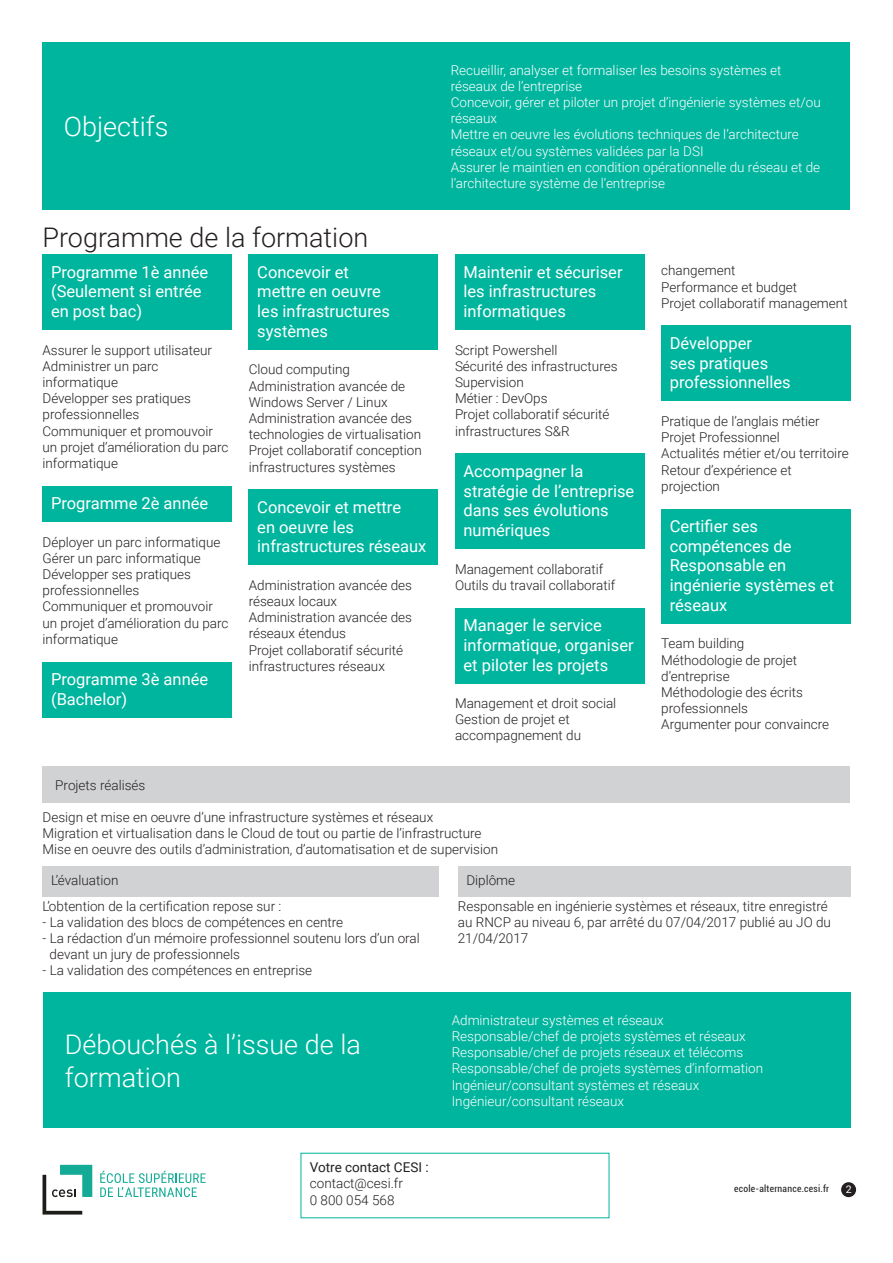
<style>
.page{position:relative;width:893px;height:1263px;background:#fff}
.page>*{position:absolute;margin:0;border:0;box-sizing:border-box;transform-origin:0 0}
.t1{font:300 27px/32.4px "Roboto";color:#fff}
.t2{font:300 27px "Roboto";color:#231f20}
.t3{font:16.5px/19.8px "Roboto";color:#fff}
.t4{font:300 13.5px/16.2px "Roboto";color:#231f20}
.t5{font:300 13.5px/16.2px "Roboto";color:#fff}
.t6{font:13.5px "Roboto";color:#231f20}
.t7{font:10.5px "Roboto";color:#fff}
.t8{font:condensed 9.6px "Roboto";letter-spacing:.025em;color:#231f20}
</style>
<div class="page">
<div style="left:841px;top:1182px;width:15px;height:15px;background:#231f20;border-radius:50%"></div>
<svg style="left:43px;top:1165px;width:49px;height:49px"></svg>
<svg style="left:100px;top:1171px;width:106px;height:26px"></svg>
<div style="left:43px;top:255px;width:189px;height:75px;background:#00b59e"></div>
<div style="left:43px;top:486px;width:189px;height:36px;background:#00b59e"></div>
<div style="left:43px;top:662px;width:189px;height:55px;background:#00b59e"></div>
<div style="left:249px;top:255px;width:189px;height:95px;background:#00b59e"></div>
<div style="left:249px;top:490px;width:189px;height:75px;background:#00b59e"></div>
<div style="left:455px;top:255px;width:189px;height:75px;background:#00b59e"></div>
<div style="left:455px;top:454px;width:189px;height:95px;background:#00b59e"></div>
<div style="left:455px;top:608px;width:189px;height:75px;background:#00b59e"></div>
<div style="left:661px;top:326px;width:189px;height:75px;background:#00b59e"></div>
<div style="left:661px;top:509px;width:189px;height:115px;background:#00b59e"></div>
<div style="left:43px;top:766px;width:807px;height:37px;background:#d1d2d4"></div>
<div style="left:43px;top:866px;width:396px;height:31px;background:#d1d2d4"></div>
<div style="left:458px;top:866px;width:392px;height:31px;background:#d1d2d4"></div>
<div style="left:43px;top:43px;width:807px;height:167px;background:#00b59e"></div>
<div style="left:43px;top:992px;width:808px;height:136px;background:#00b59e"></div>
<h1 class="t1" style="left:64px;top:110px;width:106px">Objectifs</h1>
<h1 class="t2" style="left:43px;top:226px;width:327px">Programme de la formation</h1>
<p class="t3" style="left:51px;top:261px;width:159px">Programme 1è année (Seulement si entrée en post bac)</p>
<p class="t4" style="left:43px;top:343px;width:188px">Assurer le support utilisateur<br>Administrer un parc informatique<br>Développer ses pratiques professionnelles<br>Communiquer et promouvoir un projet d’amélioration du parc informatique</p>
<p class="t3" style="left:51px;top:493px;width:159px">Programme 2è année</p>
<p class="t4" style="left:43px;top:535px;width:188px">Déployer un parc informatique<br>Gérer un parc informatique<br>Développer ses pratiques professionnelles<br>Communiquer et promouvoir un projet d’amélioration du parc informatique</p>
<p class="t3" style="left:51px;top:668px;width:159px">Programme 3è année (Bachelor)</p>
<p class="t3" style="left:257px;top:263px;width:134px">Concevoir et mettre en oeuvre les infrastructures systèmes</p>
<p class="t4" style="left:249px;top:363px;width:175px">Cloud computing<br>Administration avancée de<br>Windows Server / Linux<br>Administration avancée des technologies de virtualisation<br>Projet collaboratif conception infrastructures systèmes</p>
<p class="t3" style="left:257px;top:498px;width:171px">Concevoir et mettre<br>en oeuvre les infrastructures réseaux</p>
<p class="t4" style="left:249px;top:578px;width:165px">Administration avancée des réseaux locaux<br>Administration avancée des réseaux étendus<br>Projet collaboratif sécurité infrastructures réseaux</p>
<p class="t5" style="left:451px;top:63px;width:372px">Recueillir, analyser et formaliser les besoins systèmes et réseaux de l’entreprise<br>Concevoir, gérer et piloter un projet d’ingénierie systèmes et/ou réseaux<br>Mettre en oeuvre les évolutions techniques de l’architecture réseaux et/ou systèmes validées par la DSI<br>Assurer le maintien en condition opérationnelle du réseau et de l’architecture système de l’entreprise</p>
<p class="t3" style="left:463px;top:263px;width:161px">Maintenir et sécuriser les infrastructures informatiques</p>
<p class="t4" style="left:455px;top:343px;width:164px">Script Powershell<br>Sécurité des infrastructures<br>Supervision<br>Métier : DevOps<br>Projet collaboratif sécurité infrastructures S&amp;R</p>
<p class="t3" style="left:463px;top:462px;width:172px">Accompagner la stratégie de l’entreprise dans ses évolutions numériques</p>
<p class="t4" style="left:455px;top:562px;width:162px">Management collaboratif<br>Outils du travail collaboratif</p>
<p class="t3" style="left:463px;top:616px;width:172px">Manager le service informatique, organiser et piloter les projets</p>
<p class="t4" style="left:455px;top:696px;width:163px">Management et droit social<br>Gestion de projet et accompagnement du</p>
<p class="t4" style="left:661px;top:263px;width:188px">changement<br>Performance et budget<br>Projet collaboratif management</p>
<p class="t3" style="left:670px;top:334px;width:123px">Développer<br>ses pratiques professionnelles</p>
<p class="t4" style="left:661px;top:414px;width:189px">Pratique de l’anglais métier<br>Projet Professionnel<br>Actualités métier et/ou territoire<br>Retour d’expérience et projection</p>
<p class="t3" style="left:670px;top:515px;width:166px">Certifier ses compétences de<br>Responsable en ingénierie systèmes et réseaux</p>
<p class="t4" style="left:661px;top:636px;width:169px">Team building<br>Méthodologie de projet d’entreprise<br>Méthodologie des écrits professionnels<br>Argumenter pour convaincre</p>
<p class="t4" style="left:55px;top:778px;width:92px">Projets réalisés</p>
<p class="t4" style="left:43px;top:810px;width:457px">Design et mise en oeuvre d’une infrastructure systèmes et réseaux<br>Migration et virtualisation dans le Cloud de tout ou partie de l’infrastructure<br>Mise en oeuvre des outils d’administration, d’automatisation et de supervision</p>
<p class="t4" style="left:51px;top:873px;width:69px">L’évaluation</p>
<p class="t4" style="left:466px;top:873px;width:50px">Diplôme</p>
<p class="t4" style="left:43px;top:897px;width:240px">L’obtention de la certification repose sur :</p>
<p class="t4" style="left:43px;top:913px;width:302px">- La validation des blocs de compétences en centre</p>
<p class="t4" style="left:50px;top:930px;width:372px;text-indent:-7px">- La rédaction d’un mémoire professionnel soutenu lors d’un oral devant un jury de professionnels</p>
<p class="t4" style="left:43px;top:962px;width:271px">- La validation des compétences en entreprise</p>
<p class="t4" style="left:458px;top:899px;width:375px">Responsable en ingénierie systèmes et réseaux, titre enregistré au RNCP au niveau 6, par arrêté du 07/04/2017 publié au JO du<br>21/04/2017</p>
<h1 class="t1" style="left:65px;top:1030px;width:298px">Débouchés à l’issue de la formation</h1>
<p class="t5" style="left:452px;top:1013px;width:313px">Administrateur systèmes et réseaux Responsable/chef de projets systèmes et réseaux Responsable/chef de projets réseaux et télécoms Responsable/chef de projets systèmes d’information Ingénieur/consultant systèmes et réseaux Ingénieur/consultant réseaux</p>
<p class="t6" style="left:310px;top:1161px;width:120px">Votre contact CESI :</p>
<p class="t4" style="left:310px;top:1176px;width:95px">contact@cesi.fr<br>0 800 054 568</p>
<p class="t8" style="left:734px;top:1184px;width:97px">ecole-alternance.cesi.fr</p>
<p class="t7" style="left:846px;top:1185px;width:7px">2</p>
</div>
